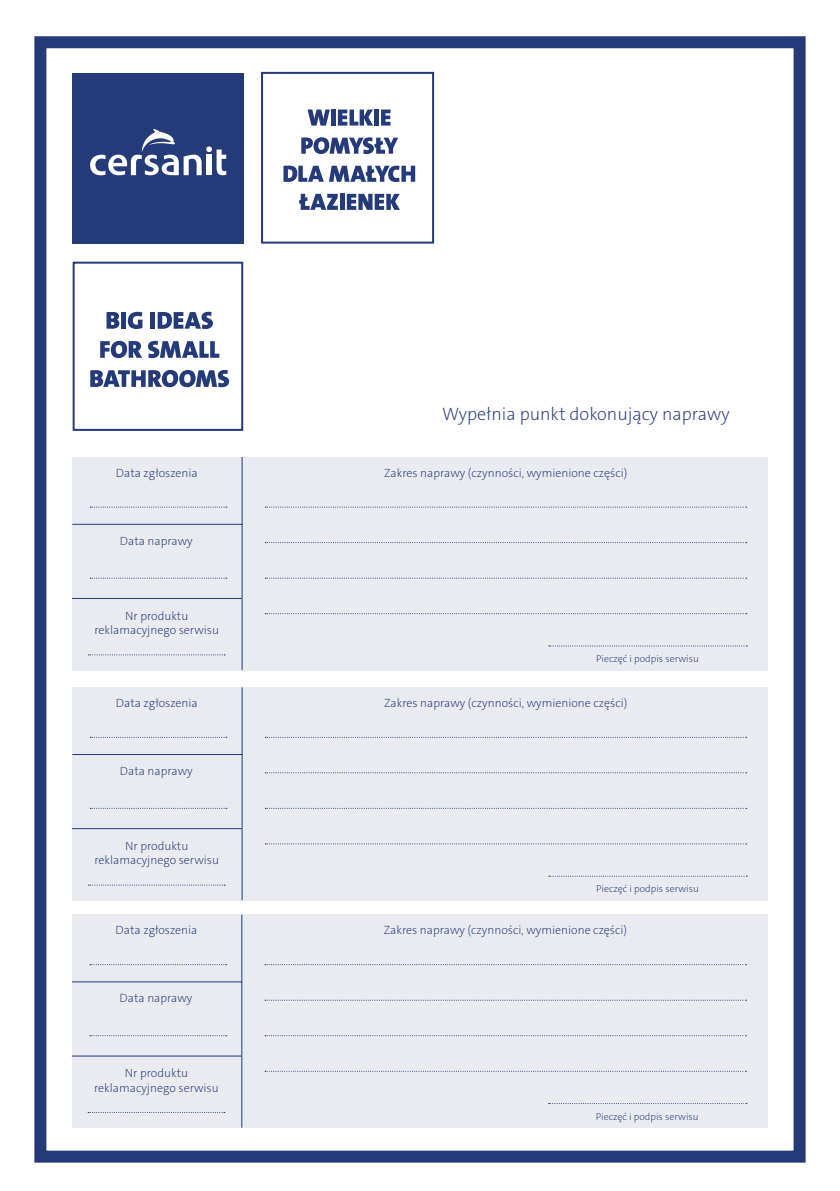
<style>
.page{position:relative;width:840px;height:1191px;background:#fff}
.page>*{position:absolute;margin:0;border:0;box-sizing:border-box;transform-origin:0 0}
.t1{font:200 18px "The Sans C4 s";color:#243a79}
.t2{font:200 12px/14.4px "The Sans C4 s";color:#243a79;text-align:center}
.t3{font:200 10px "The Sans C4 s";color:#243a79}
</style>
<div class="page">
<div style="left:34px;top:36px;width:771px;height:1126px;border:12px solid #243a79"></div>
<div style="left:72px;top:457px;width:695px;height:213px;background:#e9ebf1"></div>
<hr style="left:241px;top:457px;width:1px;height:213px;background:#243a79">
<hr style="left:72px;top:524px;width:170px;height:1px;background:#243a79">
<hr style="left:72px;top:598px;width:169px;height:1px;background:#243a79">
<svg style="left:265px;top:506px;width:481px;height:1px"></svg>
<svg style="left:90px;top:506px;width:137px;height:1px"></svg>
<svg style="left:90px;top:577px;width:137px;height:1px"></svg>
<svg style="left:88px;top:654px;width:137px;height:1px"></svg>
<svg style="left:265px;top:542px;width:481px;height:1px"></svg>
<svg style="left:265px;top:577px;width:481px;height:1px"></svg>
<svg style="left:265px;top:613px;width:481px;height:1px"></svg>
<svg style="left:548px;top:645px;width:197px;height:1px"></svg>
<div style="left:72px;top:687px;width:695px;height:213px;background:#e9ebf1"></div>
<hr style="left:241px;top:687px;width:1px;height:213px;background:#243a79">
<hr style="left:72px;top:754px;width:170px;height:1px;background:#243a79">
<hr style="left:72px;top:828px;width:169px;height:1px;background:#243a79">
<svg style="left:265px;top:737px;width:481px;height:1px"></svg>
<svg style="left:90px;top:737px;width:137px;height:1px"></svg>
<svg style="left:90px;top:808px;width:137px;height:1px"></svg>
<svg style="left:88px;top:884px;width:137px;height:1px"></svg>
<svg style="left:265px;top:772px;width:481px;height:1px"></svg>
<svg style="left:265px;top:808px;width:481px;height:1px"></svg>
<svg style="left:265px;top:843px;width:481px;height:1px"></svg>
<svg style="left:548px;top:875px;width:197px;height:1px"></svg>
<div style="left:72px;top:914px;width:695px;height:213px;background:#e9ebf1"></div>
<hr style="left:241px;top:914px;width:1px;height:213px;background:#243a79">
<hr style="left:72px;top:981px;width:170px;height:1px;background:#243a79">
<hr style="left:72px;top:1055px;width:169px;height:1px;background:#243a79">
<svg style="left:265px;top:964px;width:481px;height:1px"></svg>
<svg style="left:90px;top:964px;width:136px;height:1px"></svg>
<svg style="left:90px;top:1035px;width:136px;height:1px"></svg>
<svg style="left:88px;top:1112px;width:137px;height:1px"></svg>
<svg style="left:265px;top:999px;width:481px;height:1px"></svg>
<svg style="left:265px;top:1035px;width:481px;height:1px"></svg>
<svg style="left:265px;top:1070px;width:481px;height:1px"></svg>
<svg style="left:548px;top:1103px;width:198px;height:1px"></svg>
<div style="left:261px;top:72px;width:173px;height:172px;border:2px solid #243a79"></div>
<svg style="left:307px;top:109px;width:23px;height:17px"></svg>
<hr style="left:331px;top:109px;width:4px;height:17px;background:#243a79">
<svg style="left:338px;top:109px;width:35px;height:17px"></svg>
<hr style="left:374px;top:109px;width:4px;height:17px;background:#243a79">
<svg style="left:381px;top:109px;width:9px;height:17px"></svg>
<svg style="left:301px;top:137px;width:97px;height:17px"></svg>
<svg style="left:283px;top:166px;width:132px;height:16px"></svg>
<svg style="left:299px;top:194px;width:38px;height:16px"></svg>
<hr style="left:340px;top:194px;width:4px;height:16px;background:#243a79">
<svg style="left:346px;top:194px;width:54px;height:16px"></svg>
<div style="left:72px;top:73px;width:172px;height:170px;background:#243a79"></div>
<svg style="left:90px;top:129px;width:136px;height:46px"></svg>
<div style="left:73px;top:262px;width:170px;height:169px;border:2px solid #243a79"></div>
<svg style="left:106px;top:312px;width:13px;height:17px"></svg>
<div style="left:121px;top:312px;width:5px;height:17px;background:#243a79"></div>
<svg style="left:128px;top:312px;width:14px;height:17px"></svg>
<div style="left:150px;top:312px;width:5px;height:17px;background:#243a79"></div>
<svg style="left:157px;top:312px;width:56px;height:17px"></svg>
<svg style="left:100px;top:341px;width:42px;height:17px"></svg>
<svg style="left:148px;top:341px;width:71px;height:17px"></svg>
<svg style="left:90px;top:370px;width:139px;height:17px"></svg>
<h1 class="t1" style="left:442px;top:402px;width:289px">Wypełnia punkt dokonujący naprawy</h1>
<p class="t2" style="left:116px;top:465px;width:83px">Data zgłoszenia</p>
<p class="t2" style="left:384px;top:465px;width:244px">Zakres naprawy (czynności, wymienione części)</p>
<p class="t2" style="left:120px;top:533px;width:74px">Data naprawy</p>
<p class="t2" style="left:94px;top:608px;width:126px">Nr produktu reklamacyjnego serwisu</p>
<p class="t3" style="left:595px;top:652px;width:104px">Pieczęć i podpis serwisu</p>
<p class="t2" style="left:116px;top:696px;width:83px">Data zgłoszenia</p>
<p class="t2" style="left:384px;top:696px;width:244px">Zakres naprawy (czynności, wymienione części)</p>
<p class="t2" style="left:120px;top:764px;width:74px">Data naprawy</p>
<p class="t2" style="left:94px;top:838px;width:126px">Nr produktu reklamacyjnego serwisu</p>
<p class="t3" style="left:595px;top:882px;width:104px">Pieczęć i podpis serwisu</p>
<p class="t2" style="left:115px;top:923px;width:83px">Data zgłoszenia</p>
<p class="t2" style="left:383px;top:923px;width:244px">Zakres naprawy (czynności, wymienione części)</p>
<p class="t2" style="left:119px;top:991px;width:74px">Data naprawy</p>
<p class="t2" style="left:94px;top:1066px;width:126px">Nr produktu reklamacyjnego serwisu</p>
<p class="t3" style="left:595px;top:1109px;width:104px">Pieczęć i podpis serwisu</p>
</div>
